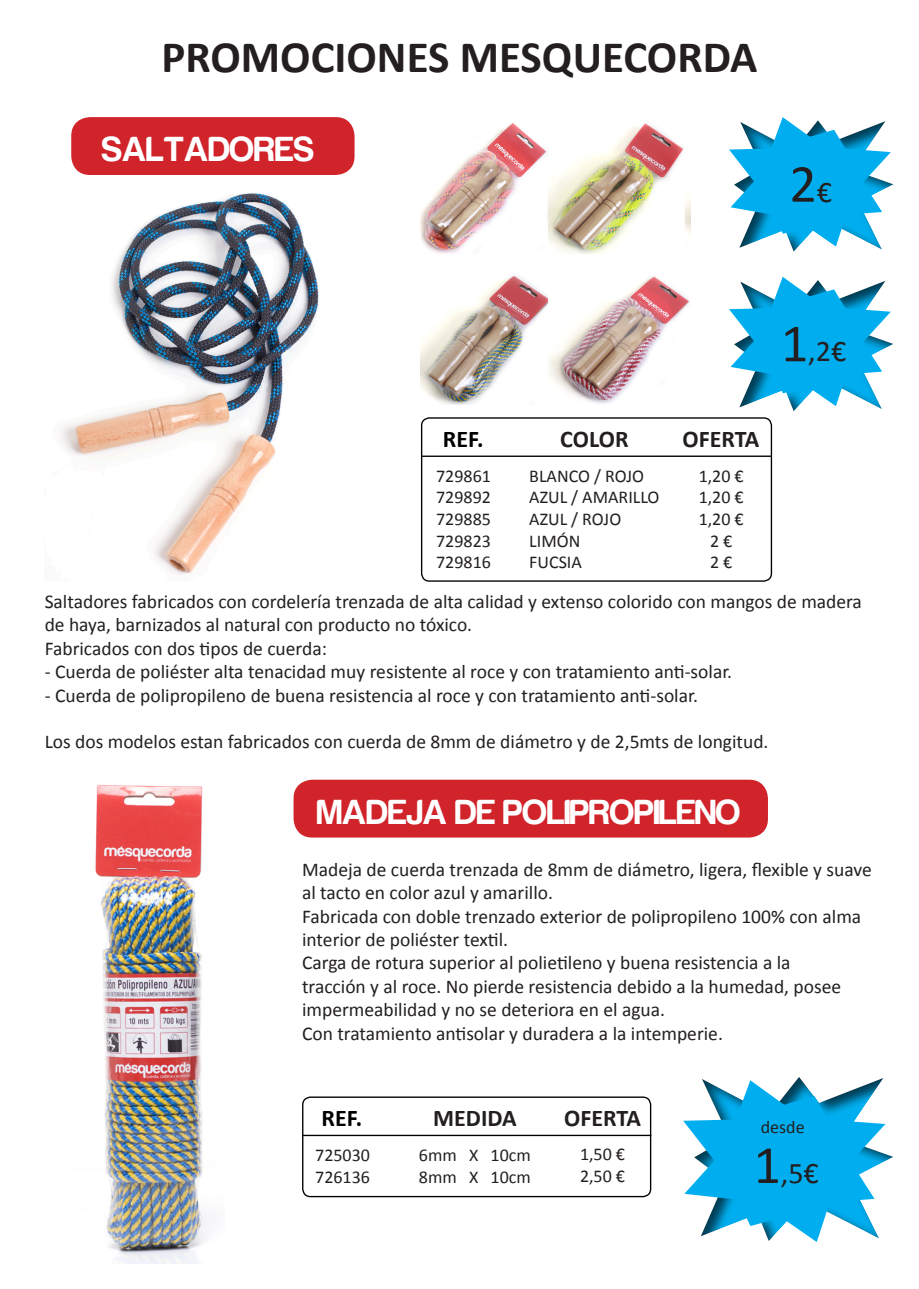
<style>
.page{position:relative;width:919px;height:1289px;background:#fff}
.page>*{position:absolute;margin:0;border:0;box-sizing:border-box;transform-origin:0 0}
.t1{font:54px "Calibri";color:#231f20}
.t2{font:700 45px "Calibri";color:#231f20}
.t3{font:36px "Harabara";color:#fff}
.t4{font:30px "Calibri";color:#231f20}
.t5{font:700 24px "Calibri";color:#231f20}
.t6{font:700 24px "Calibri";color:#000}
.t7{font:19.5px/23.4px "Calibri";color:#231f20}
.t8{font:18px "Calibri";color:#231f20}
.s1{font-size:30px}
.s2{font-size:54px}
</style>
<div class="page">
<div style="left:72px;top:118px;width:282px;height:56px;background:#d1232a;border-radius:18px"></div>
<div style="left:71px;top:117px;width:283px;height:58px;border:2px solid #d1232a;border-radius:18px"></div>
<div style="left:294px;top:780px;width:473px;height:56px;background:#d1232a;border-radius:18px"></div>
<div style="left:293px;top:779px;width:474px;height:58px;border:2px solid #d1232a;border-radius:18px"></div>
<img style="left:61px;top:193px;width:258px;height:382px">
<img style="left:421px;top:123px;width:269px;height:281px">
<img style="left:95px;top:784px;width:113px;height:479px">
<div style="left:302px;top:1096px;width:349px;height:101px;border:1px solid #000;border-radius:8px"></div>
<hr style="left:302px;top:1134px;width:349px;height:2px;background:#000">
<svg style="left:683px;top:1077px;width:211px;height:165px"></svg>
<div style="left:421px;top:417px;width:351px;height:164px;border:1px solid #000;border-radius:8px"></div>
<hr style="left:421px;top:455px;width:350px;height:2px;background:#000">
<svg style="left:717px;top:117px;width:177px;height:306px"></svg>
<p class="t2" style="left:162px;top:29px;width:597px">PROMOCIONES MESQUECORDA</p>
<p class="t3" style="left:102px;top:131px;width:214px">SALTADORES</p>
<p class="t1" style="left:789px;top:150px;width:44px">2<span class="s1">€</span></p>
<p class="t6" style="left:443px;top:424px;width:42px">REF.</p>
<p class="t8" style="left:436px;top:464px;width:56px">729861</p>
<p class="t8" style="left:436px;top:486px;width:56px">729892</p>
<p class="t8" style="left:436px;top:508px;width:56px">729885</p>
<p class="t8" style="left:436px;top:529px;width:56px">729823</p>
<p class="t8" style="left:436px;top:551px;width:56px">729816</p>
<p class="t5" style="left:560px;top:424px;width:70px">COLOR</p>
<p class="t5" style="left:682px;top:424px;width:78px">OFERTA</p>
<p class="t8" style="left:529px;top:464px;width:116px">BLANCO / ROJO</p>
<p class="t8" style="left:529px;top:486px;width:132px">AZUL / AMARILLO</p>
<p class="t8" style="left:529px;top:508px;width:93px">AZUL / ROJO</p>
<p class="t8" style="left:529px;top:529px;width:53px">LIMÓN</p>
<p class="t8" style="left:529px;top:551px;width:54px">FUCSIA</p>
<p class="t8" style="left:698px;top:464px;width:47px">1,20 €</p>
<p class="t8" style="left:698px;top:486px;width:47px">1,20 €</p>
<p class="t8" style="left:698px;top:508px;width:47px">1,20 €</p>
<p class="t8" style="left:710px;top:529px;width:24px">2 €</p>
<p class="t8" style="left:710px;top:551px;width:24px">2 €</p>
<p class="t4" style="left:780px;top:333px;width:67px"><span class="s2">1</span>,2€</p>
<p class="t7" style="left:45px;top:588px;width:818px">Saltadores fabricados con cordelería trenzada de alta calidad y extenso colorido con mangos de madera de haya, barnizados al natural con producto no tóxico.</p>
<p class="t7" style="left:45px;top:635px;width:284px">Fabricados con dos tipos de cuerda:</p>
<p class="t7" style="left:45px;top:659px;width:689px">- Cuerda de poliéster alta tenacidad muy resistente al roce y con tratamiento anti-solar.</p>
<p class="t7" style="left:45px;top:682px;width:654px">- Cuerda de polipropileno de buena resistencia al roce y con tratamiento anti-solar.</p>
<p class="t7" style="left:45px;top:729px;width:725px">Los dos modelos estan fabricados con cuerda de 8mm de diámetro y de 2,5mts de longitud.</p>
<p class="t3" style="left:317px;top:793px;width:425px">MADEJA DE POLIPROPILENO</p>
<p class="t7" style="left:302px;top:856px;width:571px">Madeja de cuerda trenzada de 8mm de diámetro, ligera, flexible y suave al tacto en color azul y amarillo.</p>
<p class="t7" style="left:302px;top:903px;width:560px">Fabricada con doble trenzado exterior de polipropileno 100% con alma interior de poliéster textil.<br>Carga de rotura superior al polietileno y buena resistencia a la</p>
<p class="t7" style="left:302px;top:973px;width:540px">tracción y al roce. No pierde resistencia debido a la humedad, posee impermeabilidad y no se deteriora en el agua.</p>
<p class="t7" style="left:302px;top:1020px;width:422px">Con tratamiento antisolar y duradera a la intemperie.</p>
<p class="t6" style="left:321px;top:1102px;width:42px">REF.</p>
<p class="t8" style="left:315px;top:1143px;width:56px">725030</p>
<p class="t8" style="left:315px;top:1165px;width:56px">726136</p>
<p class="t5" style="left:433px;top:1102px;width:85px">MEDIDA</p>
<p class="t8" style="left:419px;top:1143px;width:113px">6mm X 10cm</p>
<p class="t8" style="left:419px;top:1165px;width:113px">8mm X 10cm</p>
<p class="t5" style="left:564px;top:1102px;width:78px">OFERTA</p>
<p class="t8" style="left:580px;top:1143px;width:47px">1,50 €</p>
<p class="t8" style="left:580px;top:1164px;width:47px">2,50 €</p>
<p class="t8" style="left:760px;top:1115px;width:45px">desde</p>
<p class="t4" style="left:753px;top:1154px;width:67px"><span class="s2">1</span>,5€</p>
</div>
